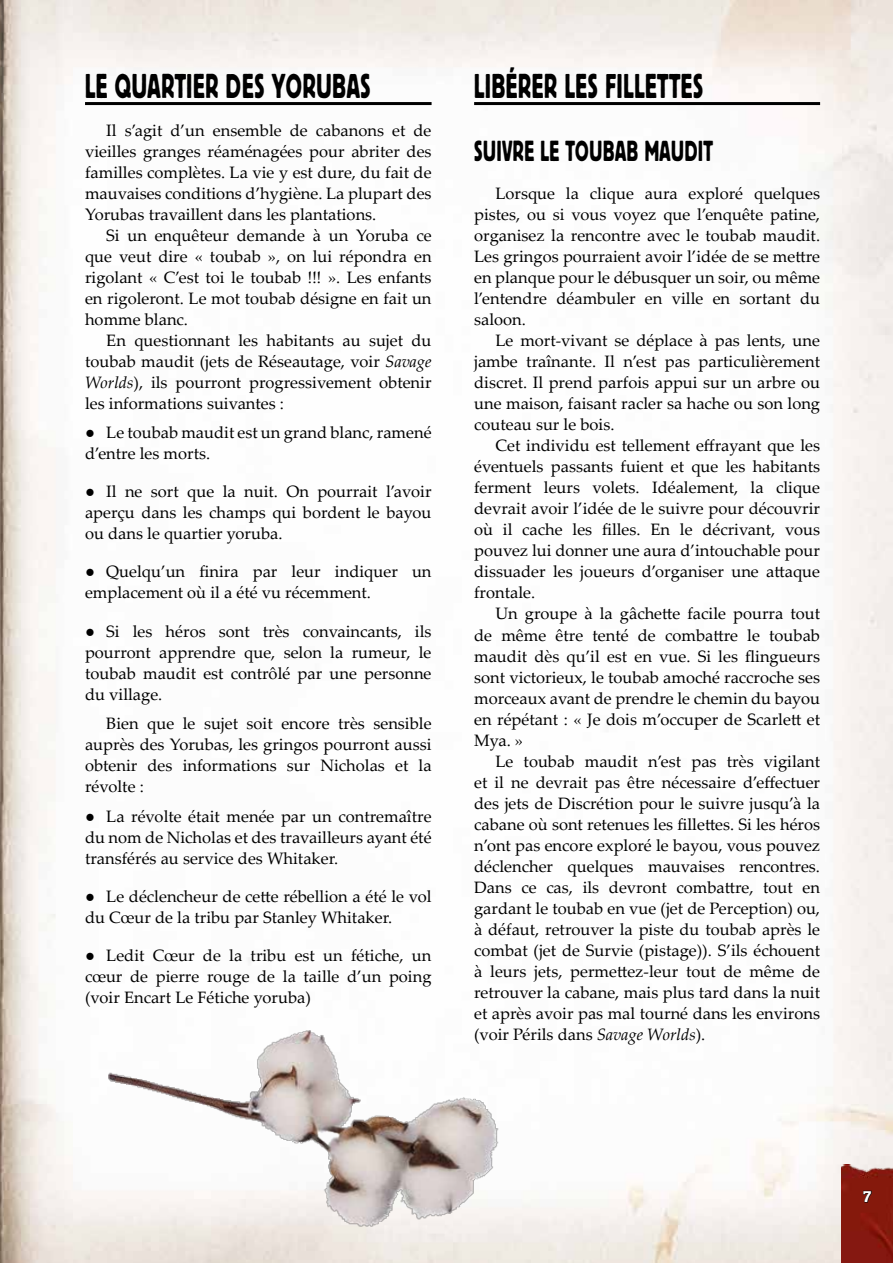
<style>
.page{position:relative;width:893px;height:1263px;background:#fff}
.page>*{position:absolute;margin:0;border:0;box-sizing:border-box;transform-origin:0 0}
.t1{font:34.2px "Block BE";letter-spacing:.03em;color:#000;scale:.67 1}
.t2{font:28.8px "Block BE";letter-spacing:.02em;color:#000;scale:.67 1}
.t3{font:16.5px/21px "Palatino Linotype";color:#000;text-align:justify}
.t4{font:700 15px "Quatro Slab";color:#fff}
.s1{font-style:italic}
</style>
<div class="page">
<img style="left:0;top:0;width:893px;height:1263px">
<img style="left:841px;top:1165px;width:52px;height:98px">
<svg style="left:863px;top:1190px;width:9px;height:13px"></svg>
<hr style="left:85px;top:102px;width:347px;height:3px;background:#000">
<hr style="left:474px;top:102px;width:346px;height:3px;background:#000">
<img style="left:96px;top:1024px;width:427px;height:210px">
<h1 class="t1" style="left:85px;top:67px;width:428px">LE QUARTIER DES YORUBAS</h1>
<p class="t3" style="left:85px;top:119px;width:348px;text-indent:21px">Il s’agit d’un ensemble de cabanons et de vieilles granges réaménagées pour abriter des familles complètes. La vie y est dure, du fait de mauvaises conditions d’hygiène. La plupart des Yorubas travaillent dans les plantations.</p>
<p class="t3" style="left:85px;top:224px;width:348px;text-indent:21px">Si un enquêteur demande à un Yoruba ce que veut dire « toubab », on lui répondra en rigolant « C’est toi le toubab !!! ». Les enfants en rigoleront. Le mot toubab désigne en fait un homme blanc.</p>
<p class="t3" style="left:85px;top:329px;width:348px;text-indent:21px">En questionnant les habitants au sujet du toubab maudit (jets de Réseautage, voir <span class="s1">Savage Worlds</span>), ils pourront progressivement obtenir les informations suivantes :</p>
<p class="t3" style="left:85px;top:422px;width:348px">● Le toubab maudit est un grand blanc, ramené d’entre les morts.</p>
<p class="t3" style="left:85px;top:481px;width:348px">● Il ne sort que la nuit. On pourrait l’avoir aperçu dans les champs qui bordent le bayou ou dans le quartier yoruba.</p>
<p class="t3" style="left:85px;top:561px;width:348px">● Quelqu’un finira par leur indiquer un emplacement où il a été vu récemment.</p>
<p class="t3" style="left:85px;top:620px;width:348px">● Si les héros sont très convaincants, ils pourront apprendre que, selon la rumeur, le toubab maudit est contrôlé par une personne du village.</p>
<p class="t3" style="left:85px;top:712px;width:348px;text-indent:21px">Bien que le sujet soit encore très sensible auprès des Yorubas, les gringos pourront aussi obtenir des informations sur Nicholas et la révolte :</p>
<p class="t3" style="left:85px;top:805px;width:348px">● La révolte était menée par un contremaître du nom de Nicholas et des travailleurs ayant été transférés au service des Whitaker.</p>
<p class="t3" style="left:85px;top:885px;width:348px">● Le déclencheur de cette rébellion a été le vol du Cœur de la tribu par Stanley Whitaker.</p>
<p class="t3" style="left:85px;top:944px;width:348px">● Ledit Cœur de la tribu est un fétiche, un cœur de pierre rouge de la taille d’un poing (voir Encart Le Fétiche yoruba)</p>
<h1 class="t1" style="left:474px;top:67px;width:343px">LIBÉRER LES FILLETTES</h1>
<h2 class="t2" style="left:474px;top:135px;width:358px">SUIVRE LE TOUBAB MAUDIT</h2>
<p class="t3" style="left:474px;top:183px;width:347px;text-indent:21px">Lorsque la clique aura exploré quelques pistes, ou si vous voyez que l’enquête patine, organisez la rencontre avec le toubab maudit.<br>Les gringos pourraient avoir l’idée de se mettre en planque pour le débusquer un soir, ou même l’entendre déambuler en ville en sortant du saloon.</p>
<p class="t3" style="left:474px;top:330px;width:347px;text-indent:21px">Le mort-vivant se déplace à pas lents, une jambe traînante. Il n’est pas particulièrement discret. Il prend parfois appui sur un arbre ou une maison, faisant racler sa hache ou son long couteau sur le bois.</p>
<p class="t3" style="left:474px;top:435px;width:347px;text-indent:21px">Cet individu est tellement effrayant que les éventuels passants fuient et que les habitants ferment leurs volets. Idéalement, la clique devrait avoir l’idée de le suivre pour découvrir où il cache les filles. En le décrivant, vous pouvez lui donner une aura d’intouchable pour dissuader les joueurs d’organiser une attaque frontale.</p>
<p class="t3" style="left:474px;top:603px;width:347px;text-indent:21px">Un groupe à la gâchette facile pourra tout de même être tenté de combattre le toubab maudit dès qu’il est en vue. Si les flingueurs sont victorieux, le toubab amoché raccroche ses morceaux avant de prendre le chemin du bayou en répétant : « Je dois m’occuper de Scarlett et Mya. »</p>
<p class="t3" style="left:474px;top:750px;width:347px;text-indent:21px">Le toubab maudit n’est pas très vigilant et il ne devrait pas être nécessaire d’effectuer des jets de Discrétion pour le suivre jusqu’à la cabane où sont retenues les fillettes. Si les héros n’ont pas encore exploré le bayou, vous pouvez déclencher quelques mauvaises rencontres.<br>Dans ce cas, ils devront combattre, tout en gardant le toubab en vue (jet de Perception) ou, à défaut, retrouver la piste du toubab après le combat (jet de Survie (pistage)). S’ils échouent à leurs jets, permettez-leur tout de même de retrouver la cabane, mais plus tard dans la nuit et après avoir pas mal tourné dans les environs (voir Périls dans <span class="s1">Savage Worlds</span>).</p>
<p class="t4" style="left:863px;top:1187px;width:10px">7</p>
</div>
